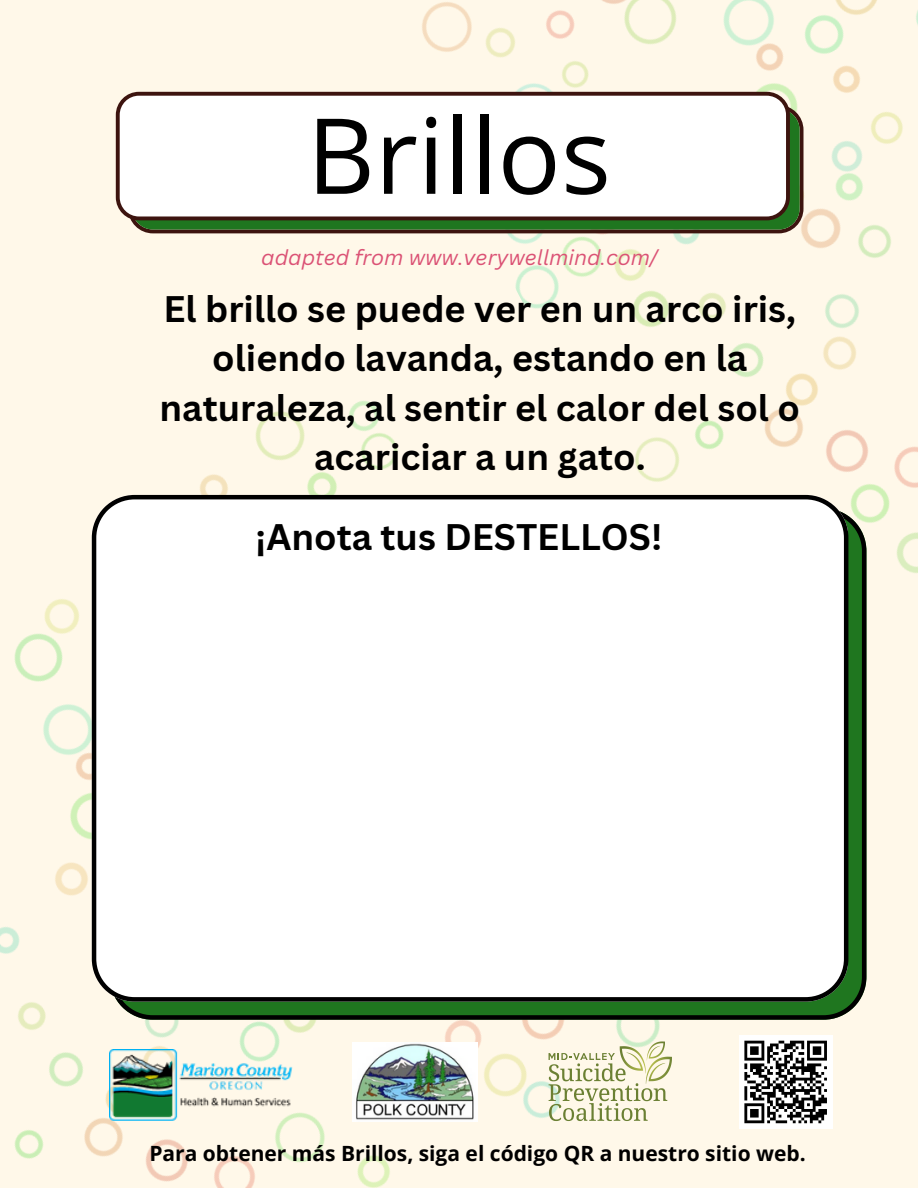
<style>
.page{position:relative;width:918px;height:1188px;background:#fff8e9}
.page>*{position:absolute;margin:0;border:0;box-sizing:border-box;transform-origin:0 0}
.t1{font:105px "Open Sans";color:#000}
.t2{font:700 36px/49.5px "Canva Sans";color:#000;text-align:center}
.t3{font:700 21px "Open Sans";color:#000}
.t4{font:italic 21px "Canva Sans";color:#db5275}
</style>
<div class="page">
<img style="left:0;top:400px;width:665px;height:788px">
<img style="left:368px;top:0;width:550px;height:678px">
<svg style="left:131px;top:105px;width:673px;height:128px;background:#574031"></svg>
<div style="left:132px;top:109px;width:668px;height:120px;background:#1f761f;border-radius:21px"></div>
<svg style="left:116px;top:92px;width:674px;height:128px;background:#f1eeee"></svg>
<svg style="left:110px;top:508px;width:756px;height:512px;background:#235e21"></svg>
<div style="left:92px;top:495px;width:756px;height:506px;background:#fff"></div>
<svg style="left:549px;top:1053px;width:123px;height:68px"></svg>
<img style="left:110px;top:1049px;width:183px;height:72px">
<img style="left:353px;top:1042px;width:125px;height:79px">
<div style="left:739px;top:1035px;width:94px;height:94px;background:#fff"></div>
<svg style="left:744px;top:1040px;width:83px;height:84px"></svg>
<h1 class="t1" style="left:307px;top:82px;width:306px">Brillos</h1>
<h2 class="t4" style="left:261px;top:242px;width:398px">adapted from www.verywellmind.com/</h2>
<p class="t2" style="left:160px;top:283px;width:642px">El brillo se puede ver en un arco iris, oliendo lavanda, estando en la naturaleza, al sentir el calor del sol o acariciar a un gato.</p>
<p class="t2" style="left:255px;top:511px;width:408px">¡Anota tus DESTELLOS!</p>
<p class="t3" style="left:149px;top:1138px;width:658px">Para obtener más Brillos, siga el código QR a nuestro sitio web.</p>
</div>
